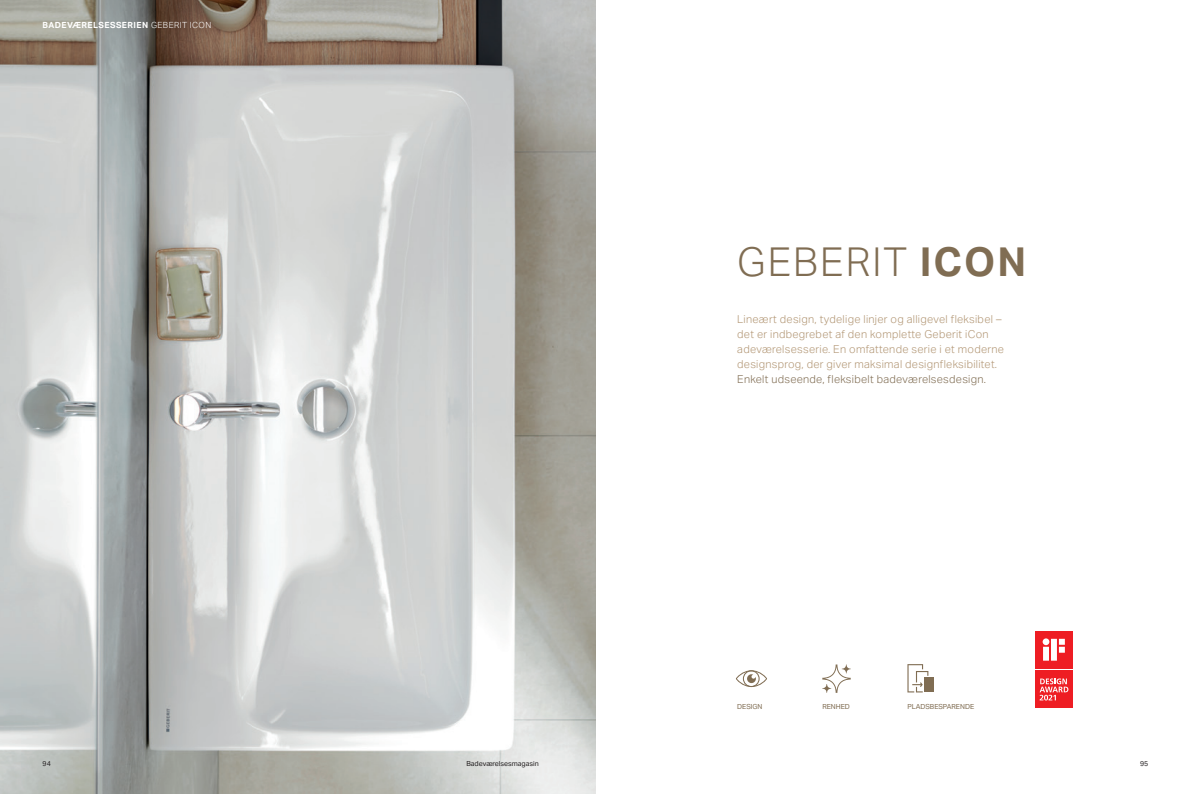
<style>
.page{position:relative;width:1191px;height:794px;background:#fff}
.page>*{position:absolute;margin:0;border:0;box-sizing:border-box;transform-origin:0 0}
.Header_40_45_light_a{font:300 40px "Aktiv Grotesk Geberit";letter-spacing:.05em;color:#806d53}
.Display_text_11_15_l{font:300 11px/15px "Aktiv Grotesk Geberit";letter-spacing:.025em;color:#b29674}
.Chapter_8_5{font:700 8.5px "Aktiv Grotesk Geberit";letter-spacing:.05em;color:#fff}
.Icons_7pt{font:7px "Aktiv Grotesk Geberit";color:#806d53}
.Pagina_7_9_regular_w{font:7px "Aktiv Grotesk Geberit";color:#231f20}
.Page_number_left_whi{font:7px "Aktiv Grotesk Geberit";color:#231f20}
.Caption_copy_7_9_reg{font:7px "Aktiv Grotesk Geberit";color:#231f20}
.s1{font-weight:300}
.s2{font-weight:700}
.s3{color:#806d53}
</style>
<div class="page">
<img style="left:0;top:0;width:595px;height:794px">
<svg style="left:736px;top:670px;width:31px;height:17px"></svg>
<svg style="left:822px;top:664px;width:28px;height:29px"></svg>
<svg style="left:822px;top:684px;width:9px;height:9px"></svg>
<svg style="left:842px;top:664px;width:8px;height:9px"></svg>
<div style="left:924px;top:677px;width:10px;height:15px;background:#806d53"></div>
<svg style="left:907px;top:664px;width:21px;height:28px"></svg>
<div style="left:1033px;top:629px;width:41px;height:81px;background:linear-gradient(to right,#fff,#fff)"></div>
<div style="left:1035px;top:670px;width:37px;height:38px;background:#ee1d23"></div>
<div style="left:1035px;top:631px;width:37px;height:37px;background:#ee1d23"></div>
<svg style="left:1042px;top:638px;width:22px;height:22px"></svg>
<svg style="left:1039px;top:678px;width:29px;height:22px"></svg>
<p class="Chapter_8_5" style="left:43px;top:20px;width:170px">BADEVÆRELSESSERIEN <span class="s1">GEBERIT ICON</span></p>
<p class="Header_40_45_light_a" style="left:737px;top:239px;width:290px">GEBERIT <span class="s2">ICON</span></p>
<p class="Display_text_11_15_l" style="left:737px;top:312px;width:268px">Lineært design, tydelige linjer og alligevel fleksibel – det er indbegrebet af den komplette Geberit iCon adeværelsesserie. En omfattende serie i et moderne designsprog, der giver maksimal designfleksibilitet.<br><span class="s3">Enkelt udseende, fleksibelt badeværelsesdesign.</span></p>
<p class="Icons_7pt" style="left:737px;top:702px;width:27px">DESIGN</p>
<p class="Icons_7pt" style="left:822px;top:702px;width:29px">RENHED</p>
<p class="Icons_7pt" style="left:907px;top:702px;width:68px">PLADSBESPARENDE</p>
<p class="Page_number_left_whi" style="left:43px;top:759px;width:10px">94</p>
<p class="Pagina_7_9_regular_w" style="left:466px;top:759px;width:74px">Badeværelsesmagasin</p>
<p class="Caption_copy_7_9_reg" style="left:1140px;top:759px;width:10px">95</p>
</div>
